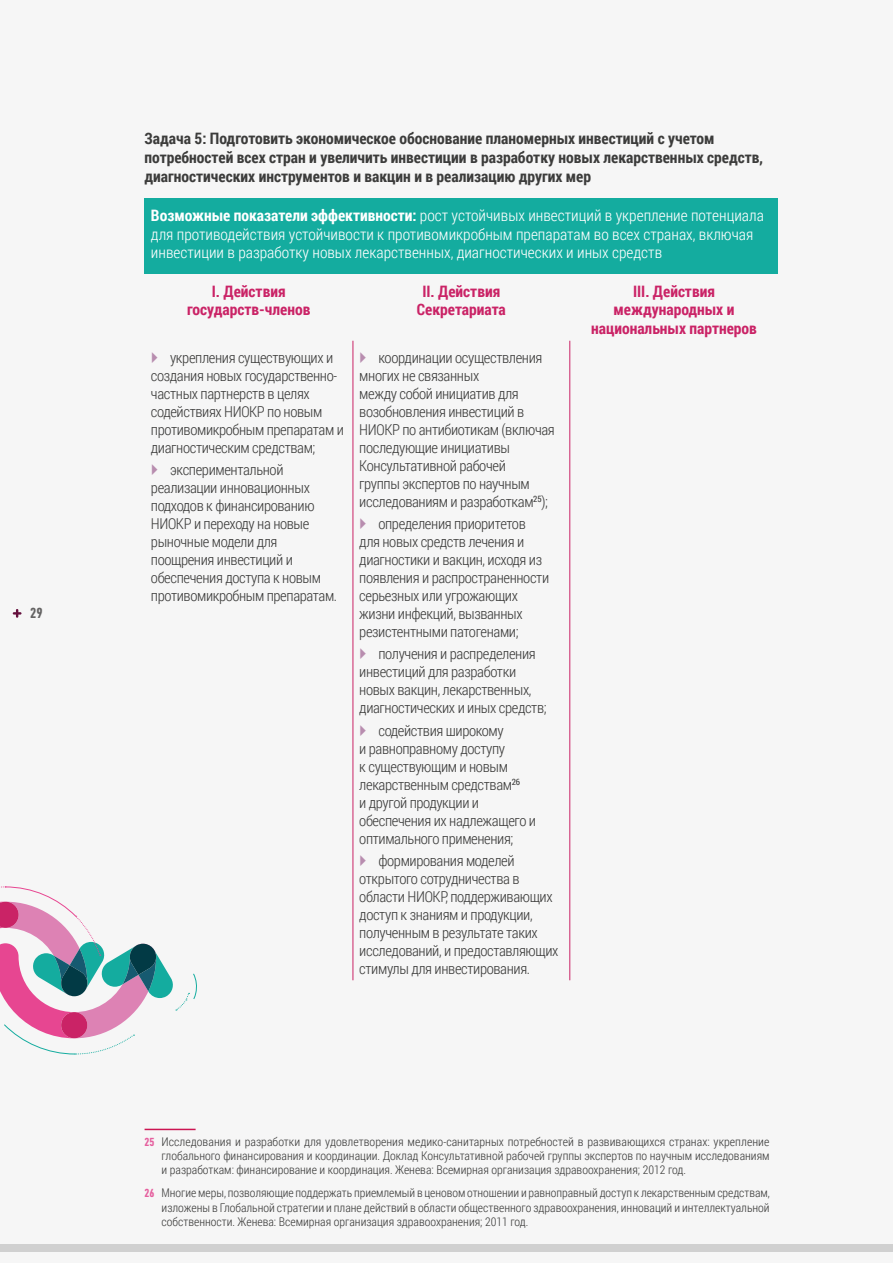
<style>
.page{position:relative;width:893px;height:1263px;background:#f6f6f6}
.page>*{position:absolute;margin:0;border:0;box-sizing:border-box;transform-origin:0 0}
.t1{font:300 15.75px/18.9px "Roboto Condensed";color:#fff}
.t2{font:700 15.75px/18.9px "Roboto Condensed";color:#3c3c3b}
.t3{font:700 15.75px/18.9px "Roboto Condensed";color:#ca2366;text-align:center}
.t4{font:300 15px/18px "Roboto Condensed";letter-spacing:-.025em;color:#3c3c3b}
.t5{font:700 condensed 15px "DIN Next LT Pro";color:#646363}
.t6{font:300 12px/14.4px "Roboto Condensed";color:#3c3c3b;text-align:justify}
.s1{font-weight:700}
.s2{font-family:"DIN Next LT Pro";font-weight:700;font-stretch:condensed;color:#e55f9e}
</style>
<div class="page">
<div style="left:0;top:1244px;width:893px;height:7px;background:#d0d0d0"></div>
<hr style="left:145px;top:1129px;width:51px;height:1px;background:#cc1552">
<div style="left:145px;top:198px;width:633px;height:76px;background:#14ac9f"></div>
<hr style="left:353px;top:341px;width:1px;height:639px;background:#ca2366">
<hr style="left:570px;top:341px;width:1px;height:639px;background:#ca2366">
<svg style="left:0;top:886px;width:197px;height:169px"></svg>
<svg style="left:13px;top:609px;width:9px;height:9px"></svg>
<p class="t5" style="left:30px;top:604px;width:14px">29</p>
<p class="t2" style="left:145px;top:128px;width:620px">Задача 5: Подготовить экономическое обоснование планомерных инвестиций с учетом потребностей всех стран и увеличить инвестиции в разработку новых лекарственных средств, диагностических инструментов и вакцин и в реализацию других мер</p>
<p class="t1" style="left:151px;top:205px;width:614px"><span class="s1">Возможные показатели эффективности:</span> рост устойчивых инвестиций в укрепление потенциала для противодействия устойчивости к противомикробным препаратам во всех странах, включая инвестиции в разработку новых лекарственных, диагностических и иных средств</p>
<p class="t3" style="left:187px;top:281px;width:125px">I. Действия государств-членов</p>
<p class="t3" style="left:417px;top:281px;width:90px">II. Действия<br>Секретариата</p>
<p class="t3" style="left:591px;top:281px;width:167px">III. Действия международных и национальных партнеров</p>
<p class="t4" style="left:151px;top:348px;width:194px;text-indent:19px">укрепления существующих и создания новых государственно&shy;частных партнерств в целях содействиях НИОКР по новым противомикробным препаратам и диагностическим средствам;</p>
<p class="t4" style="left:151px;top:460px;width:188px;text-indent:19px">экспериментальной реализации инновационных подходов к финансированию<br>НИОКР и переходу на новые рыночные модели для поощрения инвестиций и обеспечения доступа к новым противомикробным препаратам.</p>
<p class="t4" style="left:359px;top:348px;width:197px;text-indent:19px">координации осуществления многих не связанных<br>между собой инициатив для возобновления инвестиций в<br>НИОКР по антибиотикам (включая последующие инициативы<br>Консультативной рабочей<br>группы экспертов по научным исследованиям и разработкам<sup>25</sup>);</p>
<p class="t4" style="left:359px;top:514px;width:191px;text-indent:19px">определения приоритетов для новых средств лечения и диагностики и вакцин, исходя из появления и распространенности серьезных или угрожающих жизни инфекций, вызванных резистентными патогенами;</p>
<p class="t4" style="left:359px;top:644px;width:189px;text-indent:19px">получения и распределения инвестиций для разработки новых вакцин, лекарственных, диагностических и иных средств;</p>
<p class="t4" style="left:359px;top:721px;width:178px;text-indent:19px">содействия широкому<br>и равноправному доступу<br>к существующим и новым лекарственным средствам<sup>26<br></sup>и другой продукции и обеспечения их надлежащего и оптимального применения;</p>
<p class="t4" style="left:359px;top:851px;width:201px;text-indent:19px">формирования моделей открытого сотрудничества в области НИОКР, поддерживающих доступ к знаниям и продукции, полученным в результате таких исследований, и предоставляющих стимулы для инвестирования.</p>
<p class="t6" style="left:162px;top:1133px;width:609px;text-indent:-17px"><span class="s2">25</span> Исследования и разработки для удовлетворения медико-санитарных потребностей в развивающихся странах: укрепление глобального финансирования и координации. Доклад Консультативной рабочей группы экспертов по научным исследованиям и разработкам: финансирование и координация. Женева: Всемирная организация здравоохранения; 2012 год.</p>
<p class="t6" style="left:162px;top:1185px;width:610px;text-indent:-17px"><span class="s2">26</span> Многие меры, позволяющие поддержать приемлемый в ценовом отношении и равноправный доступ к лекарственным средствам, изложены в Глобальной стратегии и плане действий в области общественного здравоохранения, инноваций и интеллектуальной собственности. Женева: Всемирная организация здравоохранения; 2011 год.</p>
</div>
